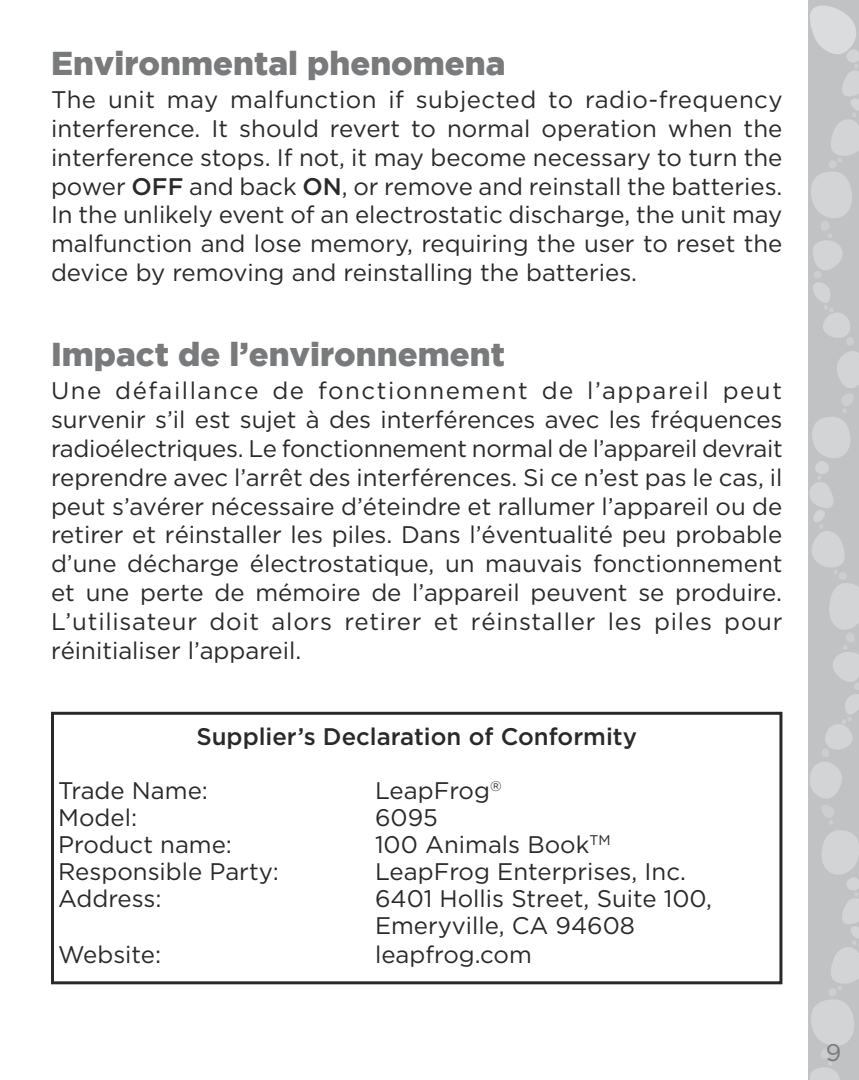
<style>
.page{position:relative;width:859px;height:1080px;background:#fff}
.page>*{position:absolute;margin:0;border:0;box-sizing:border-box;transform-origin:0 0}
.t1{font:900 33px "Gotham";color:#787a7c}
.t2{font:24px/28.8px "Gotham HTF";color:#2b2829;text-align:justify}
.t3{font:500 24px "Gotham HTF";color:#2b2829}
.t4{font:24px "Gotham HTF";color:#787a7c}
.s1{font-weight:500}
</style>
<div class="page">
<svg style="left:808px;top:0;width:51px;height:1080px;background:#c6c8ca"></svg>
<div style="left:51px;top:712px;width:731px;height:272px;border:3px solid #2b2829"></div>
<h1 class="t1" style="left:51px;top:49px;width:456px">Environmental phenomena</h1>
<p class="t2" style="left:51px;top:86px;width:733px">The unit may malfunction if subjected to radio-frequency interference. It should revert to normal operation when the interference stops. If not, it may become necessary to turn the power <span class="s1">OFF</span> and back <span class="s1">ON</span>, or remove and reinstall the batteries.<br>In the unlikely event of an electrostatic discharge, the unit may malfunction and lose memory, requiring the user to reset the device by removing and reinstalling the batteries.</p>
<h1 class="t1" style="left:51px;top:340px;width:455px">Impact de l’environnement</h1>
<p class="t2" style="left:51px;top:377px;width:733px">Une défaillance de fonctionnement de l’appareil peut survenir s’il est sujet à des interférences avec les fréquences radioélectriques. Le fonctionnement normal de l’appareil devrait reprendre avec l’arrêt des interférences. Si ce n’est pas le cas, il peut s’avérer nécessaire d’éteindre et rallumer l’appareil ou de retirer et réinstaller les piles. Dans l’éventualité peu probable d’une décharge électrostatique, un mauvais fonctionnement et une perte de mémoire de l’appareil peuvent se produire.<br>L’utilisateur doit alors retirer et réinstaller les piles pour réinitialiser l’appareil.</p>
<p class="t3" style="left:196px;top:726px;width:442px">Supplier’s Declaration of Conformity</p>
<p class="t2" style="left:58px;top:777px;width:151px">Trade Name:</p>
<p class="t2" style="left:375px;top:777px;width:128px">LeapFrog<sup>®</sup></p>
<p class="t2" style="left:58px;top:804px;width:80px">Model:</p>
<p class="t2" style="left:375px;top:804px;width:64px">6095</p>
<p class="t2" style="left:58px;top:831px;width:175px">Product name:</p>
<p class="t2" style="left:375px;top:831px;width:237px">100 Animals Book<sup>TM</sup></p>
<p class="t2" style="left:58px;top:858px;width:222px">Responsible Party:</p>
<p class="t2" style="left:375px;top:858px;width:312px">LeapFrog Enterprises, Inc.</p>
<p class="t2" style="left:58px;top:885px;width:105px">Address:</p>
<p class="t2" style="left:375px;top:886px;width:339px;line-height:27px">6401 Hollis Street, Suite 100,<br>Emeryville, CA 94608</p>
<p class="t2" style="left:58px;top:941px;width:105px">Website:</p>
<p class="t2" style="left:375px;top:941px;width:158px">leapfrog.com</p>
<p class="t4" style="left:826px;top:1042px;width:17px">9</p>
</div>
